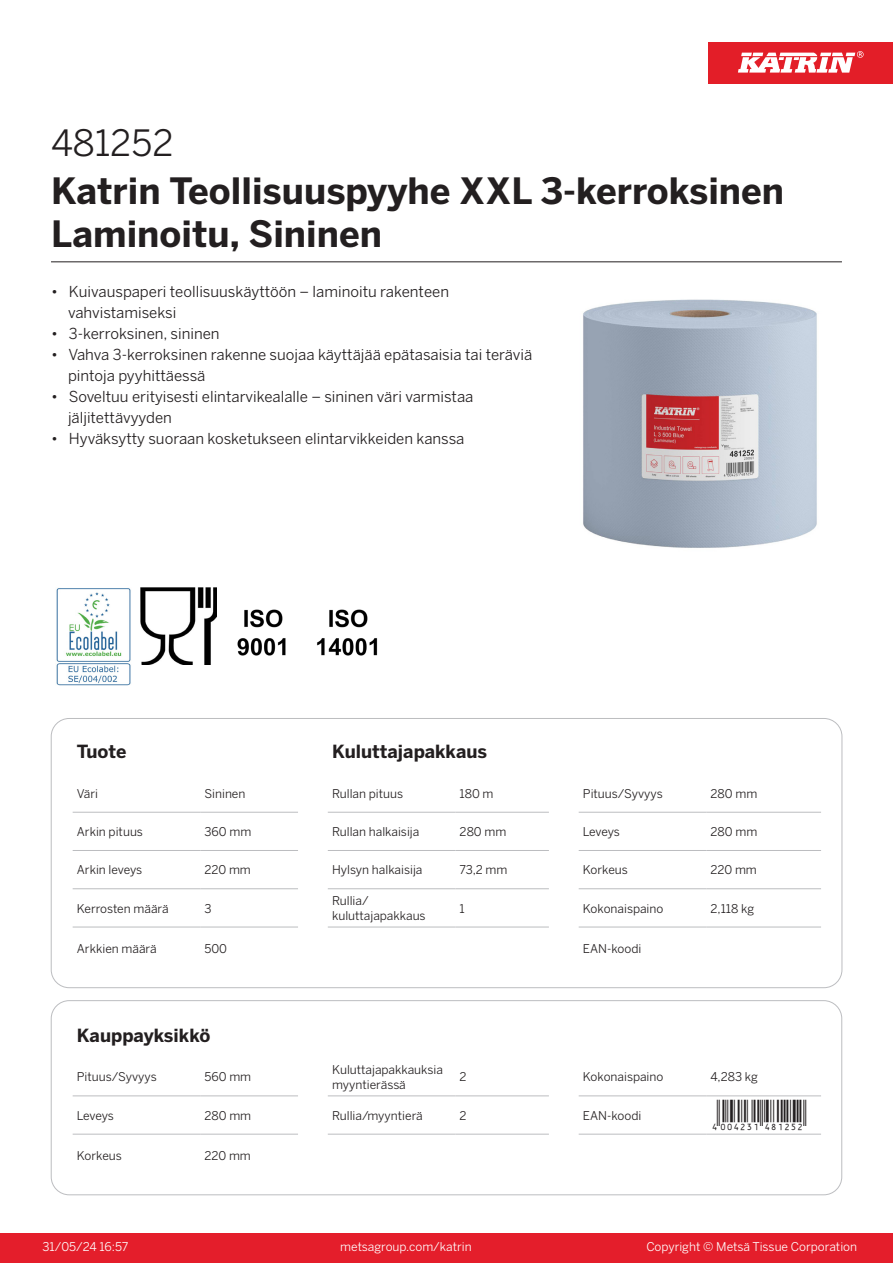
<style>
.page{position:relative;width:893px;height:1263px;background:#fff}
.page>*{position:absolute;margin:0;border:0;box-sizing:border-box;transform-origin:0 0}
.Product_Name{font:700 36px/43.2px "Benton Sans";color:#231f20}
.External_material_co{font:36px "Benton Sans";color:#231f20}
.T_EAN{font:30px "Viisas EAN Matala";color:#231f20}
.T_TableHeader{font:700 18px "Benton Sans";color:#231f20}
.MarketingBullets{font:15px/21px "Benton Sans";color:#231f20}
.T_TableBody{font:12px/14.4px "Benton Sans";color:#231f20}
.t1{font:12px "Benton Sans";color:#fff}
</style>
<div class="page">
<div style="left:0;top:1233px;width:893px;height:30px;background:#e41e2b"></div>
<div style="left:708px;top:43px;width:185px;height:41px;background:#e31e28"></div>
<svg style="left:738px;top:51px;width:126px;height:22px"></svg>
<hr style="left:73px;top:812px;width:127px;height:1px;background:#bcbdc0">
<hr style="left:200px;top:812px;width:98px;height:1px;background:#bcbdc0">
<hr style="left:328px;top:812px;width:127px;height:1px;background:#bcbdc0">
<hr style="left:455px;top:812px;width:94px;height:1px;background:#bcbdc0">
<hr style="left:579px;top:812px;width:127px;height:1px;background:#bcbdc0">
<hr style="left:706px;top:812px;width:115px;height:1px;background:#bcbdc0">
<hr style="left:73px;top:850px;width:127px;height:1px;background:#bcbdc0">
<hr style="left:200px;top:850px;width:98px;height:1px;background:#bcbdc0">
<hr style="left:328px;top:850px;width:127px;height:1px;background:#bcbdc0">
<hr style="left:455px;top:850px;width:94px;height:1px;background:#bcbdc0">
<hr style="left:579px;top:850px;width:127px;height:1px;background:#bcbdc0">
<hr style="left:706px;top:850px;width:115px;height:1px;background:#bcbdc0">
<hr style="left:73px;top:888px;width:127px;height:1px;background:#bcbdc0">
<hr style="left:200px;top:888px;width:98px;height:1px;background:#bcbdc0">
<hr style="left:328px;top:888px;width:127px;height:1px;background:#bcbdc0">
<hr style="left:455px;top:888px;width:94px;height:1px;background:#bcbdc0">
<hr style="left:579px;top:888px;width:127px;height:1px;background:#bcbdc0">
<hr style="left:706px;top:888px;width:115px;height:1px;background:#bcbdc0">
<hr style="left:73px;top:927px;width:127px;height:1px;background:#bcbdc0">
<hr style="left:200px;top:927px;width:98px;height:1px;background:#bcbdc0">
<hr style="left:328px;top:927px;width:127px;height:1px;background:#bcbdc0">
<hr style="left:455px;top:927px;width:94px;height:1px;background:#bcbdc0">
<hr style="left:579px;top:927px;width:127px;height:1px;background:#bcbdc0">
<hr style="left:706px;top:927px;width:115px;height:1px;background:#bcbdc0">
<hr style="left:73px;top:1095px;width:127px;height:1px;background:#bcbdc0">
<hr style="left:200px;top:1095px;width:98px;height:1px;background:#bcbdc0">
<hr style="left:328px;top:1095px;width:127px;height:1px;background:#bcbdc0">
<hr style="left:455px;top:1095px;width:94px;height:1px;background:#bcbdc0">
<hr style="left:579px;top:1095px;width:127px;height:1px;background:#bcbdc0">
<hr style="left:706px;top:1095px;width:115px;height:1px;background:#bcbdc0">
<hr style="left:73px;top:1134px;width:127px;height:1px;background:#bcbdc0">
<hr style="left:200px;top:1134px;width:98px;height:1px;background:#bcbdc0">
<hr style="left:328px;top:1134px;width:127px;height:1px;background:#bcbdc0">
<hr style="left:455px;top:1134px;width:94px;height:1px;background:#bcbdc0">
<hr style="left:579px;top:1134px;width:127px;height:1px;background:#bcbdc0">
<hr style="left:706px;top:1134px;width:115px;height:1px;background:#bcbdc0">
<div style="left:51px;top:1000px;width:791px;height:195px;border:1px solid #bcbdc0;border-radius:18px"></div>
<img style="left:583px;top:299px;width:234px;height:249px">
<img style="left:56px;top:588px;width:75px;height:98px">
<img style="left:140px;top:587px;width:77px;height:77px">
<img style="left:237px;top:609px;width:49px;height:47px">
<img style="left:317px;top:609px;width:61px;height:47px">
<hr style="left:51px;top:261px;width:791px;height:1px;background:#231f20">
<p class="External_material_co" style="left:51px;top:121px;width:124px">481252</p>
<p class="Product_Name" style="left:51px;top:170px;width:735px">Katrin Teollisuuspyyhe XXL 3-kerroksinen<br>Laminoitu, Sininen</p>
<p class="MarketingBullets" style="left:68px;top:281px;width:383px;text-indent:-17px">• Kuivauspaperi teollisuuskäyttöön – laminoitu rakenteen vahvistamiseksi</p>
<p class="MarketingBullets" style="left:51px;top:323px;width:170px">• 3-kerroksinen, sininen</p>
<p class="MarketingBullets" style="left:68px;top:344px;width:466px;text-indent:-17px">• Vahva 3-kerroksinen rakenne suojaa käyttäjää epätasaisia tai teräviä pintoja pyyhittäessä</p>
<p class="MarketingBullets" style="left:68px;top:386px;width:407px;text-indent:-17px">• Soveltuu erityisesti elintarvikealalle – sininen väri varmistaa jäljitettävyyden</p>
<p class="MarketingBullets" style="left:51px;top:428px;width:415px">• Hyväksytty suoraan kosketukseen elintarvikkeiden kanssa</p>
<p class="T_TableHeader" style="left:77px;top:740px;width:51px">Tuote</p>
<p class="T_TableHeader" style="left:332px;top:740px;width:157px">Kuluttajapakkaus</p>
<p class="T_TableBody" style="left:77px;top:786px;width:23px">Väri</p>
<p class="T_TableBody" style="left:204px;top:786px;width:43px">Sininen</p>
<p class="T_TableBody" style="left:332px;top:786px;width:73px">Rullan pituus</p>
<p class="T_TableBody" style="left:460px;top:786px;width:35px">180 m</p>
<p class="T_TableBody" style="left:583px;top:786px;width:81px">Pituus/Syvyys</p>
<p class="T_TableBody" style="left:710px;top:786px;width:48px">280 mm</p>
<p class="T_TableBody" style="left:77px;top:824px;width:68px">Arkin pituus</p>
<p class="T_TableBody" style="left:204px;top:824px;width:48px">360 mm</p>
<p class="T_TableBody" style="left:332px;top:824px;width:89px">Rullan halkaisija</p>
<p class="T_TableBody" style="left:460px;top:824px;width:48px">280 mm</p>
<p class="T_TableBody" style="left:583px;top:824px;width:39px">Leveys</p>
<p class="T_TableBody" style="left:710px;top:824px;width:48px">280 mm</p>
<p class="T_TableBody" style="left:77px;top:863px;width:67px">Arkin leveys</p>
<p class="T_TableBody" style="left:204px;top:863px;width:48px">220 mm</p>
<p class="T_TableBody" style="left:332px;top:863px;width:92px">Hylsyn halkaisija</p>
<p class="T_TableBody" style="left:460px;top:863px;width:49px">73,2 mm</p>
<p class="T_TableBody" style="left:583px;top:863px;width:47px">Korkeus</p>
<p class="T_TableBody" style="left:710px;top:863px;width:48px">220 mm</p>
<p class="T_TableBody" style="left:77px;top:901px;width:93px">Kerrosten määrä</p>
<p class="T_TableBody" style="left:204px;top:901px;width:9px">3</p>
<p class="T_TableBody" style="left:332px;top:894px;width:38px">Rullia/</p>
<p class="T_TableBody" style="left:332px;top:908px;width:95px">kuluttajapakkaus</p>
<p class="T_TableBody" style="left:460px;top:901px;width:7px">1</p>
<p class="T_TableBody" style="left:583px;top:901px;width:82px">Kokonaispaino</p>
<p class="T_TableBody" style="left:710px;top:901px;width:45px">2,118 kg</p>
<p class="T_TableBody" style="left:77px;top:941px;width:81px">Arkkien määrä</p>
<p class="T_TableBody" style="left:204px;top:941px;width:24px">500</p>
<p class="T_TableBody" style="left:583px;top:941px;width:60px">EAN-koodi</p>
<p class="T_TableHeader" style="left:77px;top:1024px;width:135px">Kauppayksikkö</p>
<p class="T_TableBody" style="left:77px;top:1070px;width:81px">Pituus/Syvyys</p>
<p class="T_TableBody" style="left:204px;top:1070px;width:48px">560 mm</p>
<p class="T_TableBody" style="left:332px;top:1063px;width:112px">Kuluttajapakkauksia myyntierässä</p>
<p class="T_TableBody" style="left:460px;top:1070px;width:9px">2</p>
<p class="T_TableBody" style="left:583px;top:1070px;width:82px">Kokonaispaino</p>
<p class="T_TableBody" style="left:710px;top:1070px;width:49px">4,283 kg</p>
<p class="T_TableBody" style="left:77px;top:1108px;width:39px">Leveys</p>
<p class="T_TableBody" style="left:204px;top:1108px;width:48px">280 mm</p>
<p class="T_TableBody" style="left:332px;top:1108px;width:92px">Rullia/myyntierä</p>
<p class="T_TableBody" style="left:460px;top:1108px;width:9px">2</p>
<p class="T_TableBody" style="left:583px;top:1108px;width:60px">EAN-koodi</p>
<p class="T_EAN" style="left:710px;top:1099px;width:97px">*4004231481252*</p>
<p class="T_TableBody" style="left:77px;top:1148px;width:47px">Korkeus</p>
<p class="T_TableBody" style="left:204px;top:1148px;width:48px">220 mm</p>
<p class="t1" style="left:43px;top:1239px;width:87px">31/05/24 16:57</p>
<p class="t1" style="left:340px;top:1239px;width:133px">metsagroup.com/katrin</p>
<p class="t1" style="left:646px;top:1239px;width:212px">Copyright © Metsä Tissue Corporation</p>
</div>
